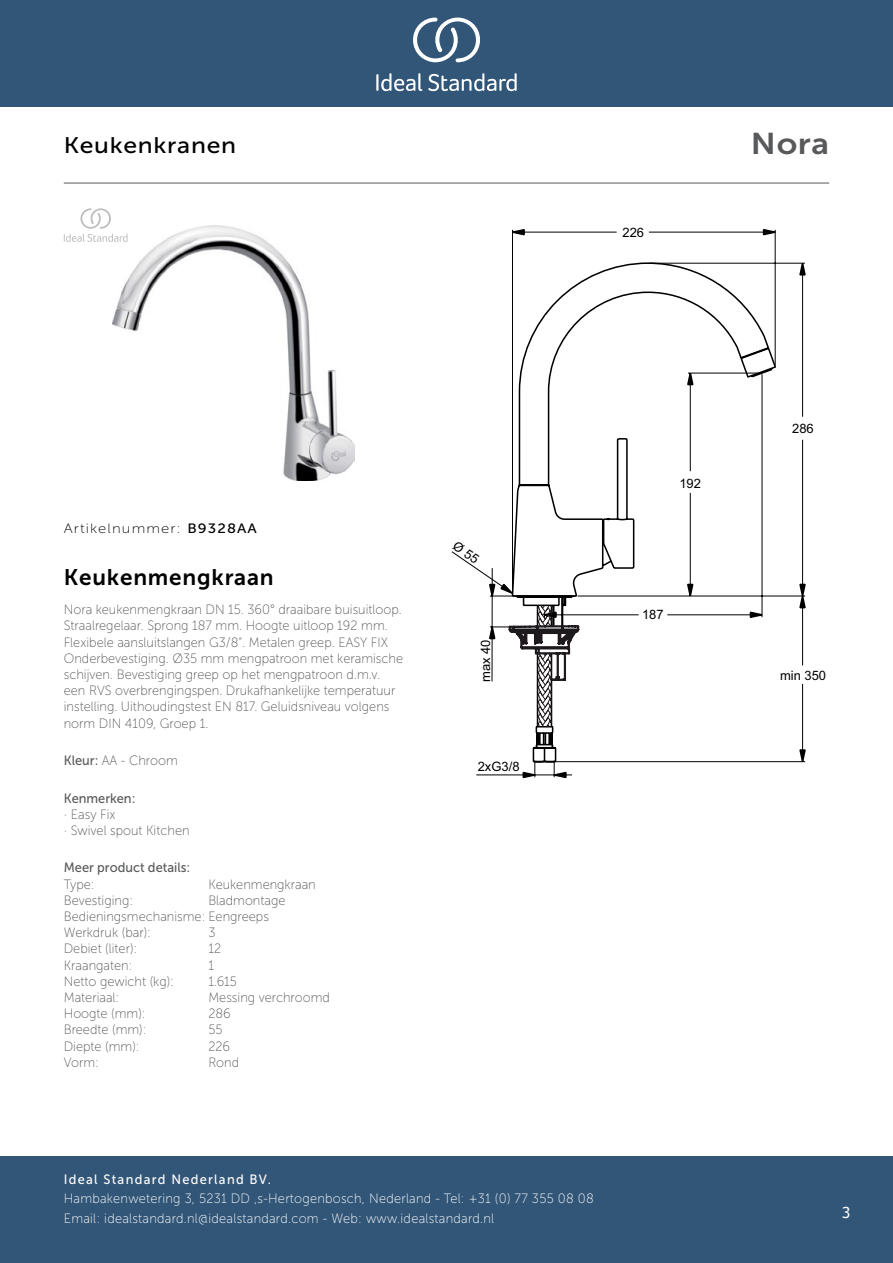
<style>
.page{position:relative;width:893px;height:1263px;background:#fff}
.page>*{position:absolute;margin:0;border:0;box-sizing:border-box;transform-origin:0 0}
.t1{font:30px "Museo Sans 700";color:#58595b;scale:1.1 1}
.t2{font:22.5px "Museo Sans 700";letter-spacing:.035em;color:#000}
.t3{font:22.5px "Museo Sans 500";letter-spacing:.03em;color:#000;scale:1.1 1}
.t4{font:15px "Tahoma";color:#fff}
.t5{font:13.5px/16.2px "Museo Sans 100";color:#58595b;scale:.95 1}
.t6{font:13.5px/19.5px "Museo Sans 100";letter-spacing:.02em;color:#fff;scale:.95 1}
.t7{font:13.5px "Museo Sans 500";color:#58595b;scale:.95 1}
.t8{font:13.5px "Museo Sans 500";letter-spacing:.1em;color:#fff;scale:.95 1}
.t9{font:13.5px "Museo Sans 100";letter-spacing:.075em;color:#000;scale:1.1 1}
.t10{font:12.9px "Arial";color:#000}
.s1{font-family:"Museo Sans 500"}
</style>
<div class="page">
<div style="left:0;top:1157px;width:893px;height:106px;background:#325678"></div>
<div style="left:0;top:0;width:893px;height:107px;background:#325678"></div>
<svg style="left:428px;top:73px;width:89px;height:18px"></svg>
<svg style="left:376px;top:73px;width:46px;height:18px"></svg>
<svg style="left:413px;top:18px;width:67px;height:44px"></svg>
<hr style="left:64px;top:183px;width:765px;height:1px;background:#58595b">
<img style="left:113px;top:225px;width:242px;height:255px">
<hr style="left:512px;top:232px;width:105px;height:1px;background:#000">
<hr style="left:649px;top:232px;width:126px;height:1px;background:#000">
<hr style="left:649px;top:263px;width:156px;height:1px;background:#000">
<hr style="left:802px;top:684px;width:1px;height:77px;background:#000">
<hr style="left:802px;top:440px;width:1px;height:225px;background:#000">
<hr style="left:802px;top:263px;width:1px;height:154px;background:#000">
<hr style="left:775px;top:230px;width:1px;height:135px;background:#000">
<hr style="left:578px;top:596px;width:227px;height:1px;background:#000">
<hr style="left:556px;top:761px;width:249px;height:1px;background:#000">
<hr style="left:476px;top:774px;width:96px;height:1px;background:#000">
<hr style="left:512px;top:230px;width:1px;height:365px;background:#000">
<svg style="left:514px;top:262px;width:263px;height:501px"></svg>
<svg style="left:686px;top:371px;width:9px;height:15px"></svg>
<svg style="left:686px;top:583px;width:9px;height:15px"></svg>
<svg style="left:749px;top:610px;width:15px;height:9px"></svg>
<svg style="left:798px;top:262px;width:8px;height:14px"></svg>
<svg style="left:798px;top:583px;width:8px;height:26px"></svg>
<svg style="left:798px;top:748px;width:8px;height:15px"></svg>
<svg style="left:522px;top:761px;width:15px;height:17px"></svg>
<svg style="left:553px;top:762px;width:14px;height:16px"></svg>
<svg style="left:512px;top:229px;width:14px;height:7px"></svg>
<svg style="left:762px;top:229px;width:14px;height:7px"></svg>
<svg style="left:64px;top:208px;width:64px;height:34px"></svg>
<svg style="left:451px;top:541px;width:130px;height:186px"></svg>
<h2 class="t3" style="left:64px;top:133px;width:158px">Keukenkranen</h2>
<h1 class="t1" style="left:751px;top:127px;width:73px">Nora</h1>
<p class="t10" style="left:622px;top:224px;width:23px">226</p>
<p class="t9" style="left:64px;top:521px;width:177px">Artikelnummer: <span class="s1">B9328AA</span></p>
<h2 class="t2" style="left:64px;top:565px;width:211px">Keukenmengkraan</h2>
<p class="t5" style="left:64px;top:602px;width:359px">Nora keukenmengkraan DN 15. 360° draaibare buisuitloop.<br>Straalregelaar. Sprong 187 mm. Hoogte uitloop 192 mm.<br>Flexibele aansluitslangen G3/8“. Metalen greep. EASY FIX Onderbevestiging. Ø35 mm mengpatroon met keramische schijven. Bevestiging greep op het mengpatroon d.m.v. een RVS overbrengingspen. Drukafhankelijke temperatuur instelling. Uithoudingstest EN 817. Geluidsniveau volgens norm DIN 4109, Groep 1.</p>
<p class="t5" style="left:64px;top:752px;width:122px"><span class="s1">Kleur:</span> AA - Chroom</p>
<p class="t7" style="left:64px;top:790px;width:77px">Kenmerken:</p>
<p class="t5" style="left:64px;top:806px;width:134px">· Easy Fix<br>· Swivel spout Kitchen</p>
<p class="t7" style="left:64px;top:860px;width:135px">Meer product details:</p>
<p class="t5" style="left:64px;top:876px;width:34px">Type:</p>
<p class="t5" style="left:208px;top:876px;width:115px">Keukenmengkraan</p>
<p class="t5" style="left:64px;top:892px;width:74px">Bevestiging:</p>
<p class="t5" style="left:64px;top:892px;width:235px;text-indent:145px">Bladmontage<br>Bedieningsmechanisme: Eengreeps<br>Werkdruk (bar):</p>
<p class="t5" style="left:208px;top:925px;width:9px">3</p>
<p class="t5" style="left:64px;top:941px;width:79px">Debiet (liter):</p>
<p class="t5" style="left:208px;top:941px;width:15px">12</p>
<p class="t5" style="left:64px;top:957px;width:74px">Kraangaten:</p>
<p class="t5" style="left:208px;top:957px;width:7px">1</p>
<p class="t5" style="left:64px;top:973px;width:118px">Netto gewicht (kg):</p>
<p class="t5" style="left:208px;top:973px;width:32px">1.615</p>
<p class="t5" style="left:64px;top:989px;width:60px">Materiaal:</p>
<p class="t5" style="left:208px;top:989px;width:129px">Messing verchroomd</p>
<p class="t5" style="left:64px;top:1006px;width:88px">Hoogte (mm):</p>
<p class="t5" style="left:208px;top:1006px;width:25px">286</p>
<p class="t5" style="left:64px;top:1022px;width:89px">Breedte (mm):</p>
<p class="t5" style="left:208px;top:1022px;width:16px">55</p>
<p class="t5" style="left:64px;top:1038px;width:81px">Diepte (mm):</p>
<p class="t5" style="left:208px;top:1038px;width:25px">226</p>
<p class="t5" style="left:64px;top:1054px;width:39px">Vorm:</p>
<p class="t5" style="left:208px;top:1054px;width:34px">Rond</p>
<p class="t10" style="left:477px;top:682px;width:44px;rotate:-90deg">max 40</p>
<p class="t10" style="left:478px;top:758px;width:43px">2xG3/8</p>
<p class="t8" style="left:64px;top:1172px;width:220px">Ideal Standard Nederland BV.</p>
<p class="t6" style="left:64px;top:1189px;width:559px">Hambakenwetering 3, 5231 DD ‚s-Hertogenbosch, Nederland - Tel: +31 (0) 77 355 08 08<br>Email: idealstandard.nl@idealstandard.com - Web: www.idealstandard.nl</p>
<p class="t10" style="left:679px;top:475px;width:23px">192</p>
<p class="t10" style="left:642px;top:606px;width:23px">187</p>
<p class="t10" style="left:792px;top:420px;width:23px">286</p>
<p class="t10" style="left:780px;top:667px;width:48px">min 350</p>
<p class="t4" style="left:842px;top:1203px;width:10px">3</p>
</div>
